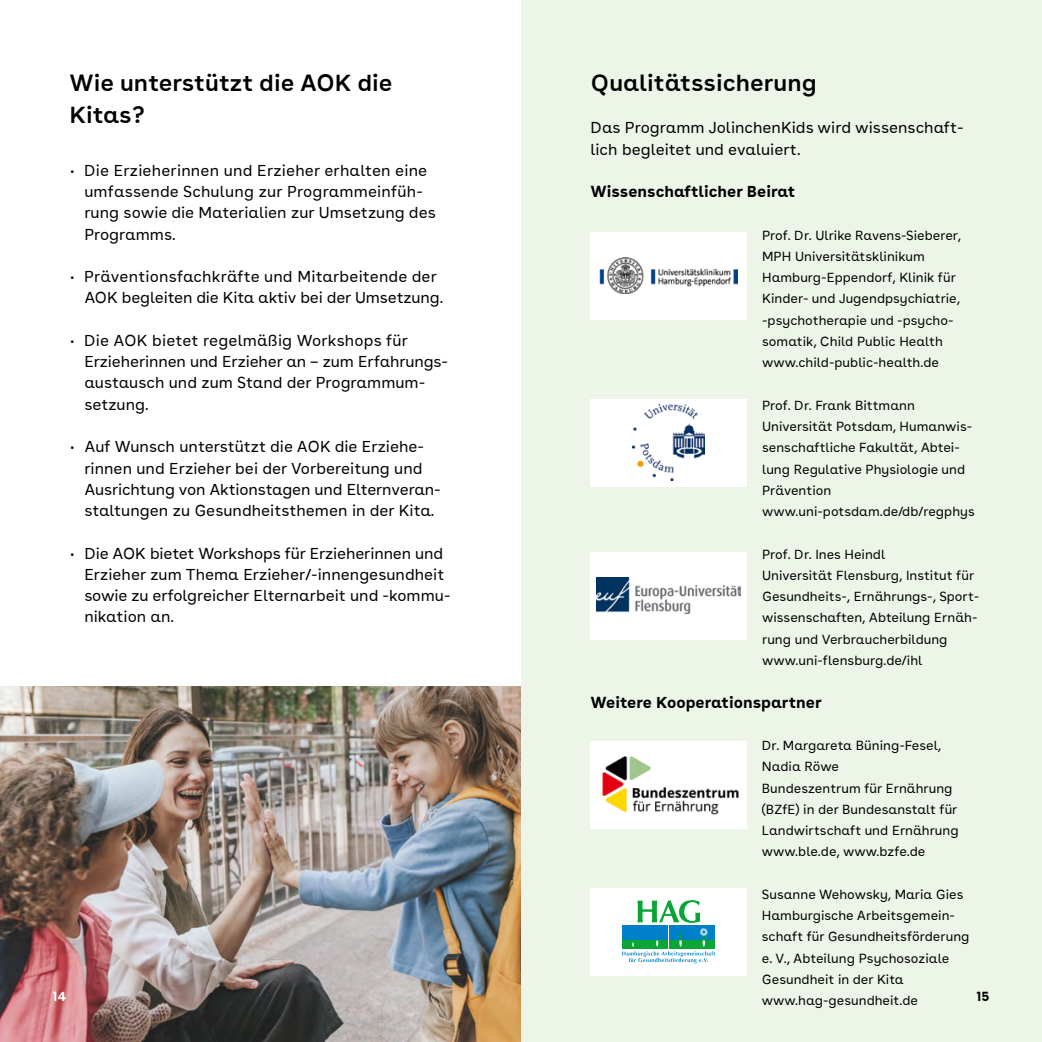
<style>
.page{position:relative;width:1042px;height:1042px;background:#fff}
.page>*{position:absolute;margin:0;border:0;box-sizing:border-box;transform-origin:0 0}
.t1{font:600 23.62px/31.8px "AOK Buenos Aires Text";color:#000}
.t2{font:15.75px/21.2px "AOK Buenos Aires Text";color:#000}
.t3{font:700 15.75px "AOK Buenos Aires Text";color:#000}
.t4{font:13.12px/21.3px "AOK Buenos Aires Text";color:#000}
.t5{font:700 13.12px "AOK Buenos Aires Text";color:#fff}
.t6{font:700 13.12px "AOK Buenos Aires Text";color:#000}
</style>
<div class="page">
<div style="left:521px;top:0;width:521px;height:1042px;background:#edf5e9"></div>
<img style="left:0;top:686px;width:521px;height:356px">
<div style="left:590px;top:232px;width:157px;height:87px;background:#fff"></div>
<img style="left:599px;top:258px;width:139px;height:36px">
<div style="left:590px;top:399px;width:157px;height:87px;background:#fff"></div>
<img style="left:633px;top:405px;width:71px;height:76px">
<div style="left:590px;top:742px;width:157px;height:87px;background:#fff"></div>
<img style="left:602px;top:756px;width:137px;height:59px">
<div style="left:590px;top:888px;width:157px;height:87px;background:#fff"></div>
<svg style="left:622px;top:900px;width:93px;height:63px"></svg>
<div style="left:590px;top:552px;width:157px;height:87px;background:#fff"></div>
<img style="left:596px;top:578px;width:145px;height:35px">
<h1 class="t1" style="left:69px;top:64px;width:325px">Wie unterstützt die AOK die<br>Kitas?</h1>
<p class="t2" style="left:84px;top:158px;width:353px;text-indent:-14px">• Die Erzieherinnen und Erzieher erhalten eine umfassende Schulung zur Programmeinfüh&shy;rung sowie die Materialien zur Umsetzung des Programms.</p>
<p class="t2" style="left:84px;top:265px;width:360px;text-indent:-14px">• Präventionsfachkräfte und Mitarbeitende der<br>AOK begleiten die Kita aktiv bei der Umsetzung.</p>
<p class="t2" style="left:84px;top:328px;width:365px;text-indent:-14px">• Die AOK bietet regelmäßig Workshops für Erzieherinnen und Erzieher an – zum Erfahrungs&shy;austausch und zum Stand der Programmum&shy;setzung.</p>
<p class="t2" style="left:84px;top:435px;width:358px;text-indent:-14px">• Auf Wunsch unterstützt die AOK die Erziehe&shy;rinnen und Erzieher bei der Vorbereitung und Ausrichtung von Aktionstagen und Elternveran&shy;staltungen zu Gesundheitsthemen in der Kita.</p>
<p class="t2" style="left:84px;top:541px;width:368px;text-indent:-14px">• Die AOK bietet Workshops für Erzieherinnen und Erzieher zum Thema Erzieher/-innengesundheit sowie zu erfolgreicher Elternarbeit und -kommu&shy;nikation an.</p>
<h1 class="t1" style="left:590px;top:64px;width:228px">Qualitätssicherung</h1>
<p class="t2" style="left:590px;top:116px;width:375px">Das Programm JolinchenKids wird wissenschaft&shy;lich begleitet und evaluiert.</p>
<p class="t3" style="left:590px;top:178px;width:206px">Wissenschaftlicher Beirat</p>
<p class="t4" style="left:762px;top:223px;width:201px">Prof. Dr. Ulrike Ravens-Sieberer,<br>MPH Universitätsklinikum<br>Hamburg-Eppendorf, Klinik für<br>Kinder- und Jugendpsychiatrie, -psychotherapie und -psycho&shy;somatik, Child Public Health www.child-public-health.de</p>
<p class="t4" style="left:762px;top:393px;width:214px">Prof. Dr. Frank Bittmann<br>Universität Potsdam, Humanwis&shy;senschaftliche Fakultät, Abtei&shy;lung Regulative Physiologie und<br>Prävention www.uni-potsdam.de/db/regphys</p>
<p class="t4" style="left:762px;top:542px;width:219px">Prof. Dr. Ines Heindl<br>Universität Flensburg, Institut für<br>Gesundheits-, Ernährungs-, Sport&shy;wissenschaften, Abteilung Ernäh&shy;rung und Verbraucherbildung www.uni-flensburg.de/ihl</p>
<p class="t3" style="left:590px;top:688px;width:233px">Weitere Kooperationspartner</p>
<p class="t4" style="left:762px;top:733px;width:198px">Dr. Margareta Büning-Fesel,<br>Nadia Röwe<br>Bundeszentrum für Ernährung (BZfE) in der Bundesanstalt für<br>Landwirtschaft und Ernährung www.ble.de, www.bzfe.de</p>
<p class="t4" style="left:762px;top:882px;width:209px">Susanne Wehowsky, Maria Gies<br>Hamburgische Arbeitsgemein&shy;schaft für Gesundheitsförderung e. V., Abteilung Psychosoziale<br>Gesundheit in der Kita www.hag-gesundheit.de</p>
<p class="t5" style="left:53px;top:985px;width:15px">14</p>
<p class="t6" style="left:976px;top:985px;width:15px">15</p>
</div>
